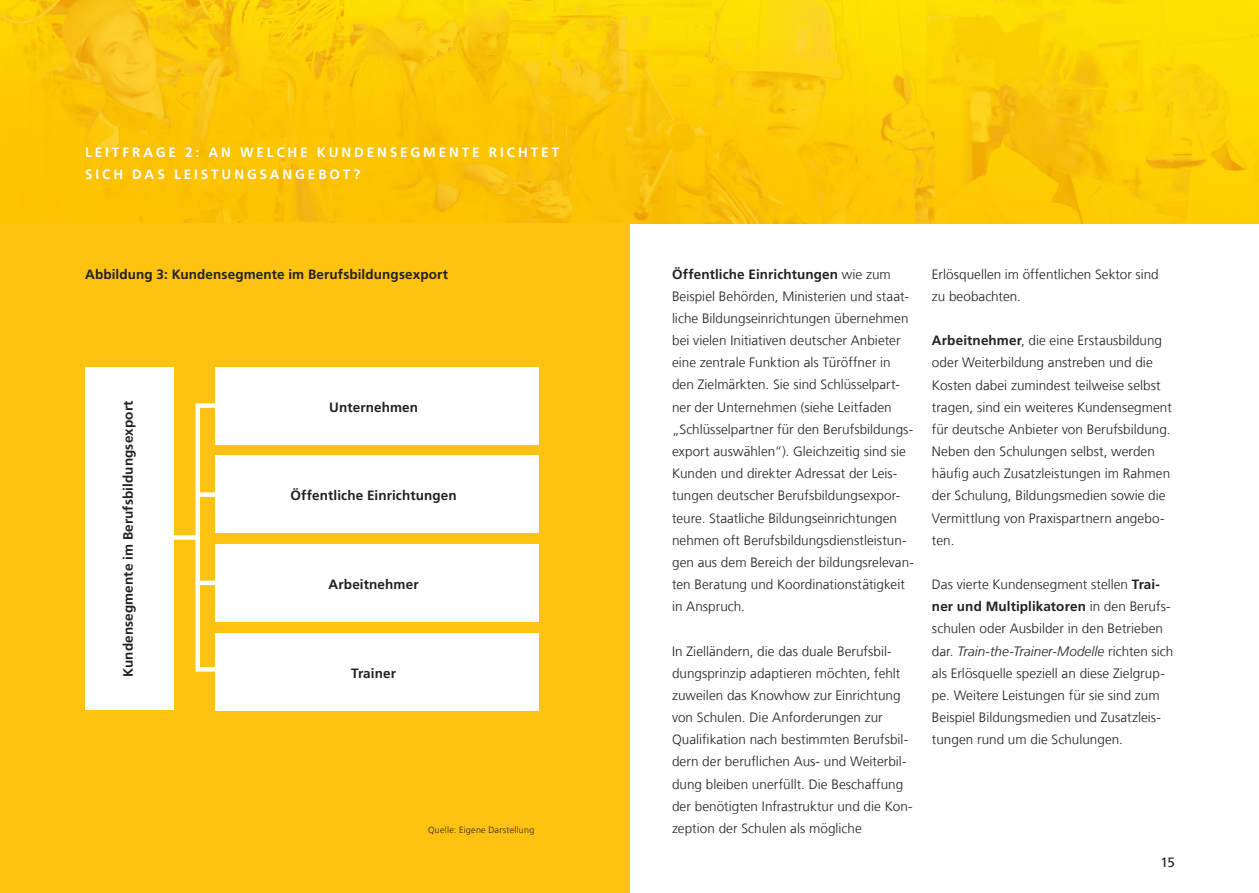
<style>
.page{position:relative;width:1259px;height:893px;background:#fff}
.page>*{position:absolute;margin:0;border:0;box-sizing:border-box;transform-origin:0 0}
.t1{font:300 13.5px/22.2px "Frutiger LT Com";letter-spacing:.005em;color:#231f20}
.t2{font:700 13.5px "Frutiger LT Com";letter-spacing:.01em;color:#231f20}
.t3{font:700 13.5px/22.2px "Frutiger LT Com";letter-spacing:.215em;color:#fff}
.t4{font:13.5px "Frutiger LT Com";color:#231f20}
.t5{font:300 9px "Frutiger LT Com";letter-spacing:.025em;color:#231f20}
.s1{font-weight:700}
.s2{font-style:italic}
</style>
<div class="page">
<img style="left:0;top:0;width:1259px;height:223px">
<div style="left:0;top:223px;width:629px;height:670px;background:#fec210"></div>
<div style="left:215px;top:544px;width:324px;height:78px;background:#fff"></div>
<div style="left:85px;top:367px;width:89px;height:343px;background:#fff"></div>
<div style="left:215px;top:633px;width:324px;height:77px;background:#fff"></div>
<div style="left:215px;top:455px;width:324px;height:78px;background:#fff"></div>
<div style="left:215px;top:367px;width:324px;height:77px;background:#fff"></div>
<hr style="left:195px;top:581px;width:35px;height:4px;background:#fff">
<div style="left:165px;top:535px;width:33px;height:5px;background:#fff"></div>
<div style="left:195px;top:403px;width:27px;height:269px;border:4px solid #fff"></div>
<div style="left:198px;top:492px;width:21px;height:5px;background:#fff"></div>
<p class="t3" style="left:85px;top:141px;width:476px">LEITFRAGE 2: AN WELCHE KUNDENSEGMENTE RICHTET<br>SICH DAS LEISTUNGSANGEBOT?</p>
<p class="t2" style="left:85px;top:266px;width:364px">Abbildung 3: Kundensegmente im Berufsbildungsexport</p>
<p class="t2" style="left:120px;top:677px;width:278px;rotate:-90deg">Kundensegmente im Berufsbildungsexport</p>
<p class="t2" style="left:329px;top:399px;width:90px">Unternehmen</p>
<p class="t2" style="left:290px;top:488px;width:168px">Öffentliche Einrichtungen</p>
<p class="t2" style="left:328px;top:576px;width:91px">Arbeitnehmer</p>
<p class="t2" style="left:351px;top:665px;width:46px">Trainer</p>
<p class="t5" style="left:428px;top:824px;width:108px">Quelle: Eigene Darstellung</p>
<p class="t1" style="left:672px;top:263px;width:243px"><span class="s1">Öffentliche Einrichtungen</span> wie zum Beispiel Behörden, Ministerien und staat&shy;liche Bildungseinrichtungen übernehmen bei vielen Initiativen deutscher Anbieter eine zentrale Funktion als Türöffner in den Zielmärkten. Sie sind Schlüsselpart&shy;ner der Unternehmen (siehe Leitfaden „Schlüsselpartner für den Berufsbildungs&shy;export auswählen“). Gleichzeitig sind sie Kunden und direkter Adressat der Leis&shy;tungen deutscher Berufsbildungsexpor&shy;teure. Staatliche Bildungseinrichtungen nehmen oft Berufsbildungsdienstleistun&shy;gen aus dem Bereich der bildungsrelevan&shy;ten Beratung und Koordinationstätigkeit in Anspruch.</p>
<p class="t1" style="left:672px;top:640px;width:242px">In Zielländern, die das duale Berufsbil&shy;dungsprinzip adaptieren möchten, fehlt zuweilen das Knowhow zur Einrichtung von Schulen. Die Anforderungen zur Qualifikation nach bestimmten Berufsbil&shy;dern der beruflichen Aus- und Weiterbil&shy;dung bleiben unerfüllt. Die Beschaffung der benötigten Infrastruktur und die Kon&shy;zeption der Schulen als mögliche</p>
<p class="t1" style="left:932px;top:263px;width:228px">Erlösquellen im öffentlichen Sektor sind zu beobachten.</p>
<p class="t1" style="left:932px;top:330px;width:241px"><span class="s1">Arbeitnehmer</span>, die eine Erstausbildung oder Weiterbildung anstreben und die Kosten dabei zumindest teilweise selbst tragen, sind ein weiteres Kundensegment für deutsche Anbieter von Berufsbildung.<br>Neben den Schulungen selbst, werden häufig auch Zusatzleistungen im Rahmen der Schulung, Bildungsmedien sowie die Vermittlung von Praxispartnern angebo&shy;ten.</p>
<p class="t1" style="left:932px;top:573px;width:243px">Das vierte Kundensegment stellen <span class="s1">Trai&shy;ner und Multiplikatoren</span> in den Berufs&shy;schulen oder Ausbilder in den Betrieben dar. <span class="s2">Train-the-Trainer-Modelle</span> richten sich als Erlösquelle speziell an diese Zielgrup&shy;pe. Weitere Leistungen für sie sind zum Beispiel Bildungsmedien und Zusatzleis&shy;tungen rund um die Schulungen.</p>
<p class="t4" style="left:1160px;top:854px;width:16px">15</p>
</div>
